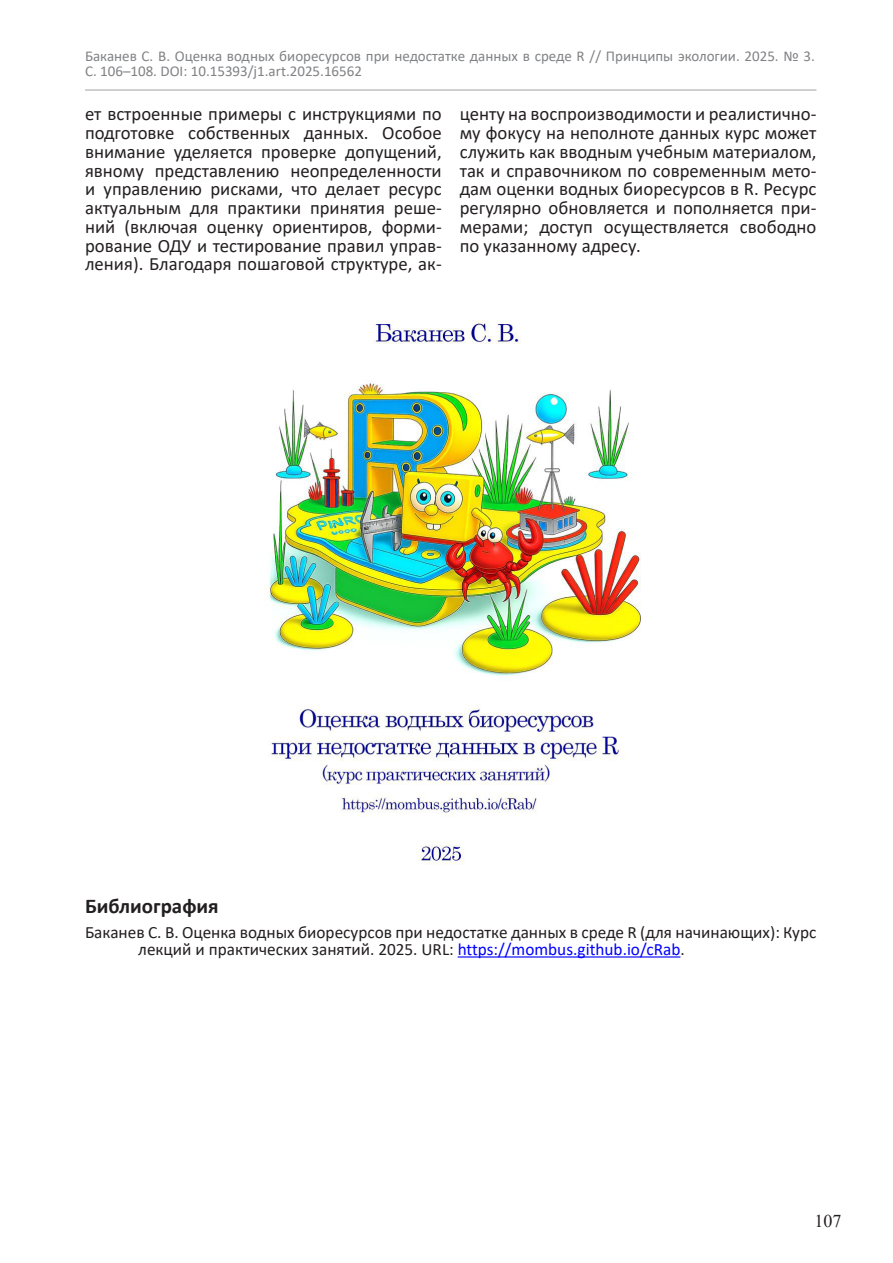
<style>
.page{position:relative;width:893px;height:1263px;background:#fff}
.page>*{position:absolute;margin:0;border:0;box-sizing:border-box;transform-origin:0 0}
.heading_3{font:700 21px "Calibri";color:#231f20}
.Normal__Web{font:18.75px/18.8px "Calibri";color:#231f20;text-align:justify}
.t1{font:18px "Times New Roman";color:#231f20}
.t2{font:17.25px/17.2px "Calibri";color:#231f20}
.t3{font:15px/15px "Calibri";color:#808285}
.s1{color:#00f}
</style>
<div class="page">
<hr style="left:85px;top:89px;width:731px;height:2px;background:#808285">
<img style="left:264px;top:320px;width:377px;height:545px">
<hr style="left:458px;top:956px;width:222px;height:1px;background:#00f">
<p class="t3" style="left:85px;top:48px;width:731px">Баканев С. В. Оценка водных биоресурсов при недостатке данных в среде R // Принципы экологии. 2025. № 3.<br>С. 106–108. DOI: 10.15393/j1.art.2025.16562</p>
<p class="Normal__Web" style="left:85px;top:104px;width:358px">ет встроенные примеры с инструкциями по подготовке собственных данных. Особое внимание уделяется проверке допущений, явному представлению неопределенности и управлению рисками, что делает ресурс актуальным для практики принятия реше&shy;ний (включая оценку ориентиров, форми&shy;рование ОДУ и тестирование правил управ&shy;ления). Благодаря пошаговой структуре, ак-</p>
<p class="Normal__Web" style="left:460px;top:104px;width:358px">центу на воспроизводимости и реалистично&shy;му фокусу на неполноте данных курс может служить как вводным учебным материалом, так и справочником по современным мето&shy;дам оценки водных биоресурсов в R. Ресурс регулярно обновляется и пополняется при&shy;мерами; доступ осуществляется свободно по указанному адресу.</p>
<p class="heading_3" style="left:85px;top:891px;width:135px">Библиография</p>
<p class="t2" style="left:138px;top:923px;width:680px;text-indent:-53px">Баканев С. В. Оценка водных биоресурсов при недостатке данных в среде R (для начинающих): Курс лекций и практических занятий. 2025. URL: <span class="s1">https://mombus.github.io/cRab</span>.</p>
<p class="t1" style="left:815px;top:1208px;width:28px">107</p>
</div>
